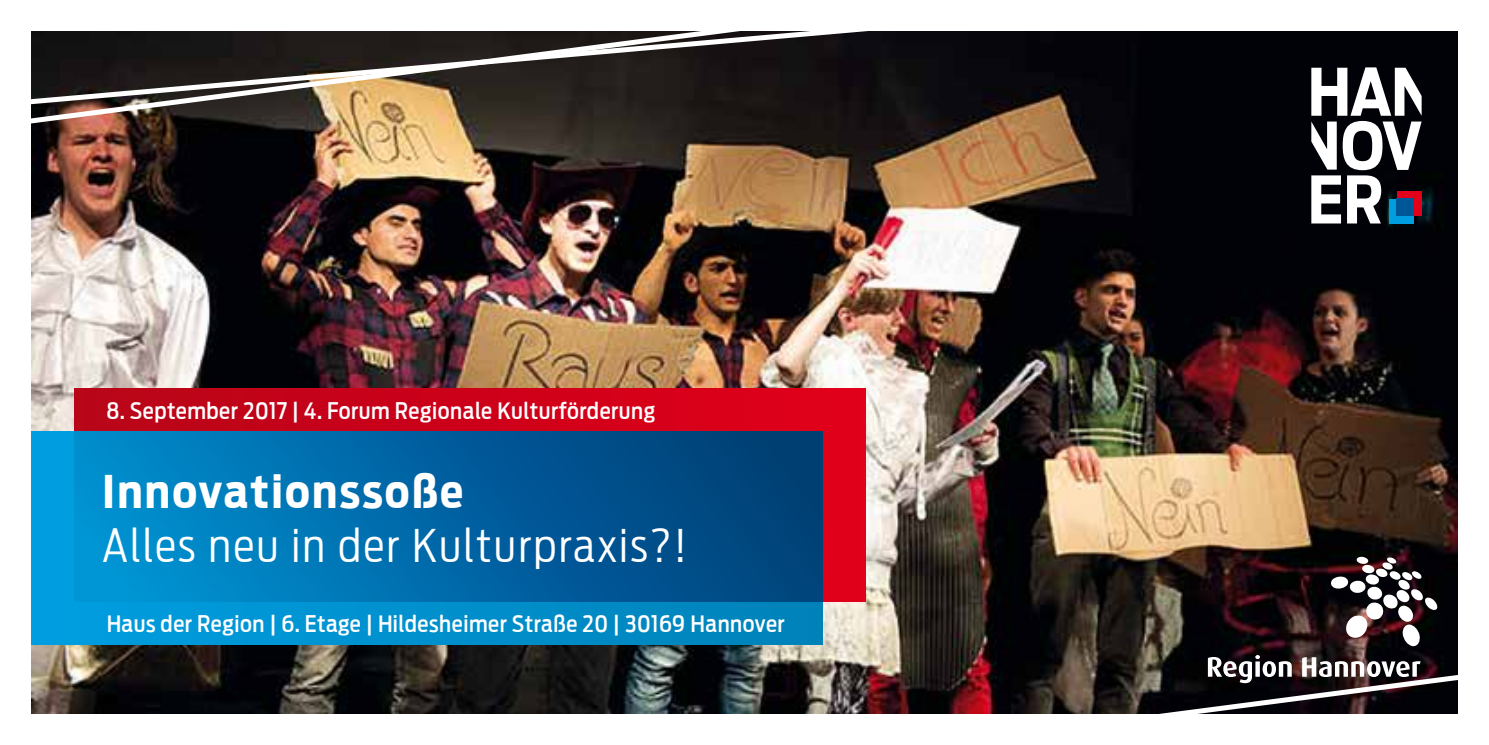
<style>
.page{position:relative;width:1489px;height:745px;background:#fff}
.page>*{position:absolute;margin:0;border:0;box-sizing:border-box;transform-origin:0 0}
.t1{font:300 45px "Antenna Cond";letter-spacing:.05em;color:#fff}
.t2{font:700 45px "Antenna Cond";letter-spacing:.05em;color:#fff}
.t3{font:500 22.5px "Antenna Cond";letter-spacing:.025em;color:#fff}
</style>
<div class="page">
<img style="left:31px;top:31px;width:1427px;height:683px">
<div style="left:74px;top:388px;width:791px;height:213px;background:linear-gradient(to right,#b80418,#e0001b)"></div>
<div style="left:32px;top:431px;width:790px;height:212px;background:linear-gradient(to right,#009ee1,#007fb6)"></div>
<div style="left:74px;top:431px;width:748px;height:170px;background:linear-gradient(to right,#0091d4,#003a73)"></div>
<svg style="left:1311px;top:67px;width:110px;height:156px"></svg>
<svg style="left:1207px;top:654px;width:84px;height:28px"></svg>
<svg style="left:1301px;top:656px;width:119px;height:20px"></svg>
<svg style="left:1329px;top:556px;width:108px;height:89px"></svg>
<p class="t3" style="left:106px;top:397px;width:550px">8. September 2017 | 4. Forum Regionale Kulturförderung</p>
<h1 class="t2" style="left:102px;top:464px;width:363px">Innovationssoße</h1>
<h1 class="t1" style="left:102px;top:519px;width:586px">Alles neu in der Kulturpraxis?!</h1>
<p class="t3" style="left:106px;top:610px;width:679px">Haus der Region | 6. Etage | Hildesheimer Straße 20 | 30169 Hannover</p>
</div>
